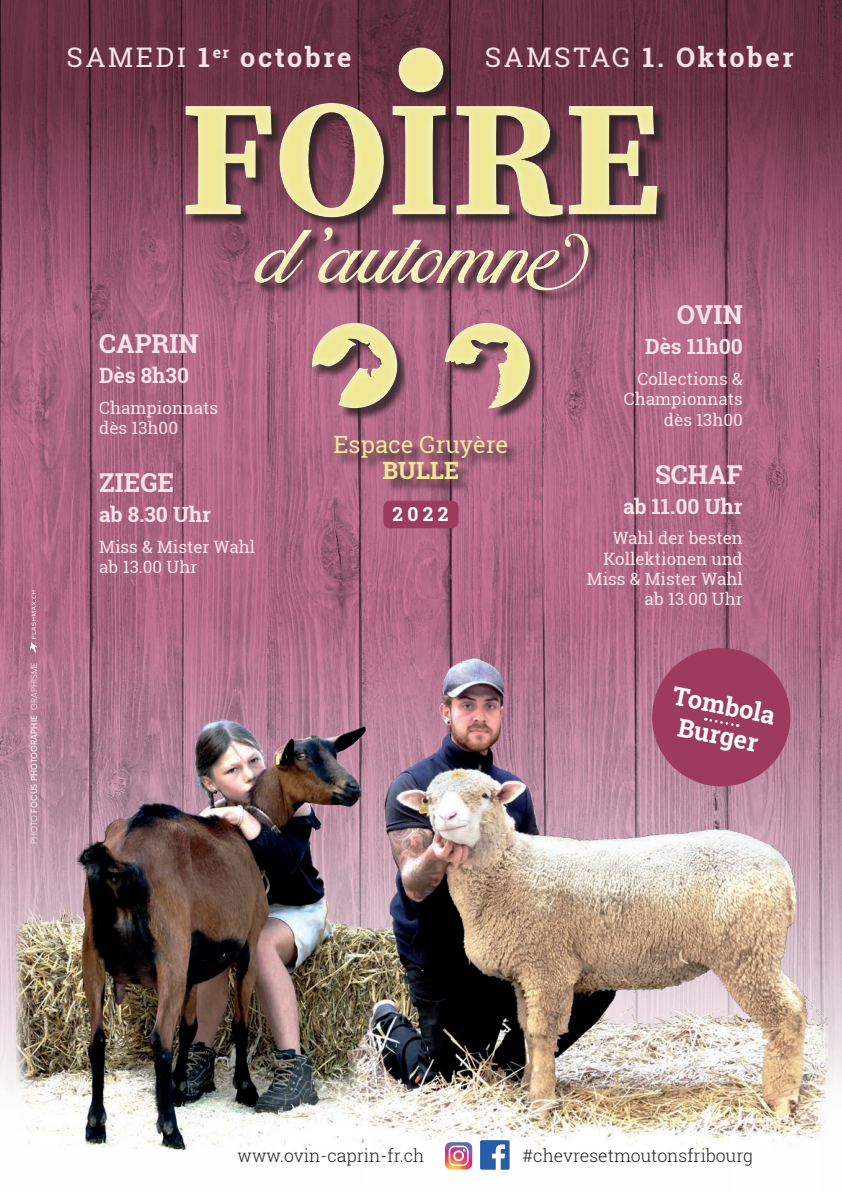
<style>
.page{position:relative;width:842px;height:1191px;background:#fff}
.page>*{position:absolute;margin:0;border:0;box-sizing:border-box;transform-origin:0 0}
.t1{font:700 27px "Roboto Slab";letter-spacing:.1em;color:#fce2e9}
.t2{font:700 26px "Roboto Slab";color:#fce2e9}
.t3{font:700 25.2px/30.3px "Roboto Slab";color:#fff;text-align:center}
.t4{font:23.7px "Roboto Slab";color:#f0e896}
.t5{font:700 23.7px "Roboto Slab";color:#f0e896}
.t6{font:700 21px "Roboto Slab";color:#fce2e9}
.t7{font:700 19.3px "Roboto Slab";color:#fff}
.t8{font:300 17.6px "Roboto Slab";color:#231f20}
.t9{font:17px/20.4px "Roboto Slab";color:#fce2e9}
.t10{font:500 8.7px "Poppins";color:#fff}
.s1{font-weight:400}
.s2{font-weight:300}
</style>
<div class="page">
<img style="left:0;top:343px;width:842px;height:827px">
<svg style="left:0;top:0;width:842px;height:343px;background:#80445a"></svg>
<img style="left:16px;top:595px;width:811px;height:554px">
<div style="left:336px;top:437px;width:184px;height:56px;background:#231f20;opacity:.75"></div>
<svg style="left:480px;top:1140px;width:30px;height:29px"></svg>
<svg style="left:445px;top:1142px;width:27px;height:27px"></svg>
<div style="left:652px;top:648px;width:138px;height:138px;background:#9c3b5d;border-radius:50%"></div>
<svg style="left:705px;top:717px;width:33px;height:10px"></svg>
<div style="left:120px;top:47px;width:602px;height:264px;background:#fff;opacity:.75"></div>
<div style="left:383px;top:501px;width:76px;height:27px;background:#9c3b5d;border-radius:6px"></div>
<svg style="left:31px;top:590px;width:6px;height:63px"></svg>
<div style="left:313px;top:324px;width:229px;height:96px;background:#231f20;opacity:.75"></div>
<div style="left:312px;top:322px;width:220px;height:88px;background:#fff;opacity:.75"></div>
<h1 class="t1" style="left:67px;top:38px;width:287px"><span class="s1">SAMEDI</span> 1<sup>er</sup> octobre</h1>
<h1 class="t1" style="left:485px;top:38px;width:311px"><span class="s1">SAMSTAG</span> 1. Oktober</h1>
<p class="t10" style="left:29px;top:844px;width:182px;rotate:-90deg"><span class="s2">PHOTO</span> FOCUS PHOTOGRAPHIE <span class="s2">GRAPHISME</span></p>
<h2 class="t2" style="left:99px;top:326px;width:101px">CAPRIN</h2>
<p class="t6" style="left:99px;top:361px;width:91px">Dès 8h30</p>
<p class="t9" style="left:99px;top:397px;width:120px">Championnats dès 13h00</p>
<h2 class="t2" style="left:99px;top:465px;width:77px">ZIEGE</h2>
<p class="t6" style="left:99px;top:500px;width:113px">ab 8.30 Uhr</p>
<p class="t9" style="left:99px;top:536px;width:157px">Miss &amp; Mister Wahl ab 13.00 Uhr</p>
<h3 class="t4" style="left:333px;top:428px;width:176px">Espace Gruyère</h3>
<h3 class="t5" style="left:383px;top:454px;width:78px">BULLE</h3>
<p class="t7" style="left:392px;top:501px;width:58px">2022</p>
<h2 class="t2" style="left:677px;top:297px;width:67px">OVIN</h2>
<p class="t6" style="left:645px;top:332px;width:99px">Dès 11h00</p>
<p class="t9" style="left:624px;top:368px;width:120px;text-align:right">Collections &amp;<br>Championnats dès 13h00</p>
<h2 class="t2" style="left:655px;top:456px;width:89px">SCHAF</h2>
<p class="t6" style="left:623px;top:492px;width:121px">ab 11.00 Uhr</p>
<p class="t9" style="left:587px;top:527px;width:157px;text-align:right">Wahl der besten<br>Kollektionen und<br>Miss &amp; Mister Wahl ab 13.00 Uhr</p>
<h3 class="t3" style="left:676px;top:680px;width:105px;rotate:11deg">Tombola<br>Burger</h3>
<p class="t8" style="left:238px;top:1143px;width:188px">www.ovin-caprin-fr.ch</p>
<p class="t8" style="left:523px;top:1143px;width:232px">#chevresetmoutonsfribourg</p>
</div>
